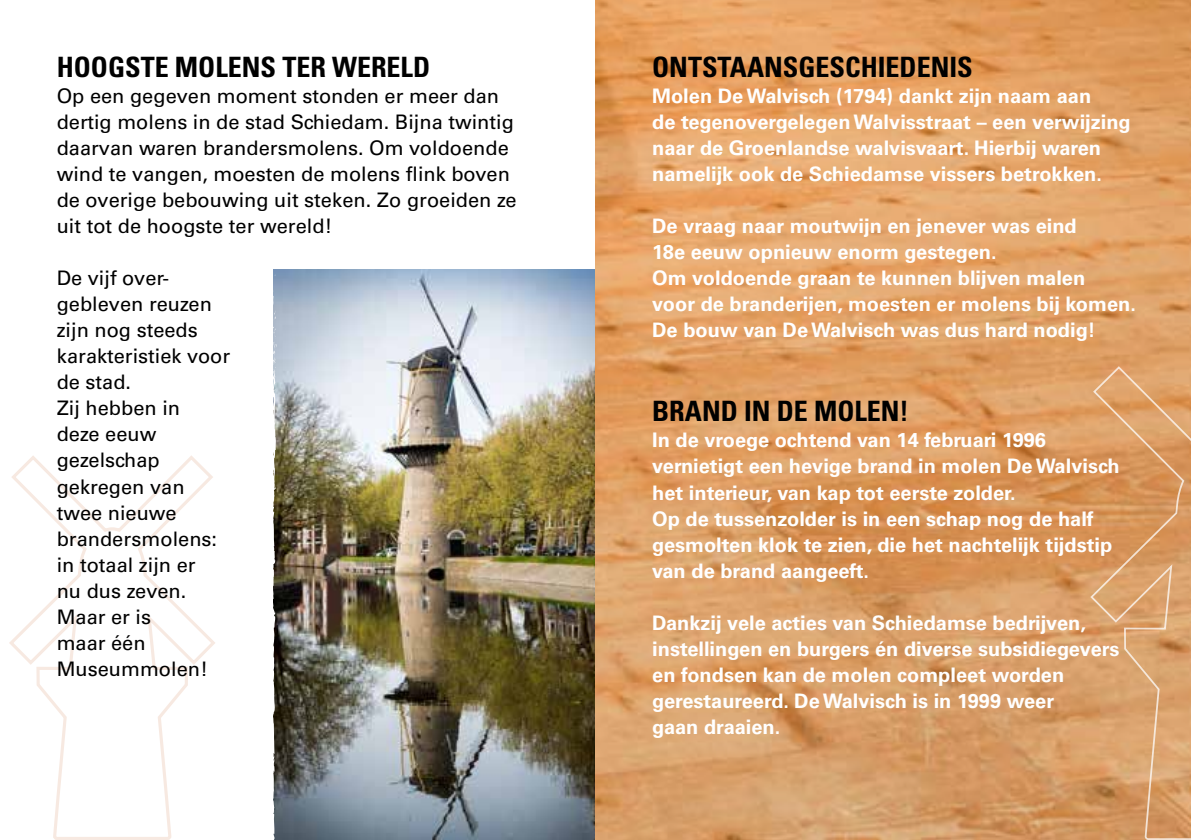
<style>
.page{position:relative;width:1191px;height:840px;background:#fff}
.page>*{position:absolute;margin:0;border:0;box-sizing:border-box;transform-origin:0 0}
.t1{font:700 condensed 28px "Univers LT Std";color:#000}
.t2{font:700 20px/26px "Univers LT Std";color:#fff}
.t3{font:20px/26px "Univers LT Std";color:#000}
</style>
<div class="page">
<img style="left:273px;top:269px;width:322px;height:570px">
<img style="left:595px;top:0;width:596px;height:839px">
<svg style="left:9px;top:455px;width:206px;height:384px"></svg>
<svg style="left:273px;top:290px;width:4px;height:549px;background:#7f7f7b"></svg>
<svg style="left:1089px;top:365px;width:102px;height:474px;background:#d99e68"></svg>
<h1 class="t1" style="left:57px;top:50px;width:375px">HOOGSTE MOLENS TER WERELD</h1>
<p class="t3" style="left:57px;top:83px;width:461px">Op een gegeven moment stonden er meer dan dertig molens in de stad Schiedam. Bijna twintig daarvan waren brandersmolens. Om voldoende wind te vangen, moesten de molens flink boven de overige bebouwing uit steken. Zo groeiden ze uit tot de hoogste ter wereld!</p>
<p class="t3" style="left:57px;top:265px;width:175px">De vijf over&shy;gebleven reuzen zijn nog steeds karakteristiek voor de stad.<br>Zij hebben in<br>deze eeuw gezelschap gekregen van twee nieuwe brandersmolens: in totaal zijn er<br>nu dus zeven.<br>Maar er is<br>maar één<br>Museummolen!</p>
<h1 class="t1" style="left:652px;top:50px;width:322px">ONTSTAANSGESCHIEDENIS</h1>
<p class="t2" style="left:652px;top:83px;width:480px">Molen De Walvisch (1794) dankt zijn naam aan<br>de tegenovergelegen Walvisstraat – een verwijzing naar de Groenlandse walvisvaart. Hierbij waren namelijk ook de Schiedamse vissers betrokken.</p>
<p class="t2" style="left:652px;top:213px;width:485px">De vraag naar moutwijn en jenever was eind<br>18e eeuw opnieuw enorm gestegen.<br>Om voldoende graan te kunnen blijven malen<br>voor de branderijen, moesten er molens bij komen.<br>De bouw van De Walvisch was dus hard nodig!</p>
<h1 class="t1" style="left:652px;top:394px;width:258px">BRAND IN DE MOLEN!</h1>
<p class="t2" style="left:652px;top:427px;width:469px">In de vroege ochtend van 14 februari 1996 vernietigt een hevige brand in molen De Walvisch het interieur, van kap tot eerste zolder.<br>Op de tussenzolder is in een schap nog de half gesmolten klok te zien, die het nachtelijk tijdstip van de brand aangeeft.</p>
<p class="t2" style="left:652px;top:609px;width:469px">Dankzij vele acties van Schiedamse bedrijven, instellingen en burgers én diverse subsidiegevers en fondsen kan de molen compleet worden gerestaureerd. De Walvisch is in 1999 weer<br>gaan draaien.</p>
</div>
